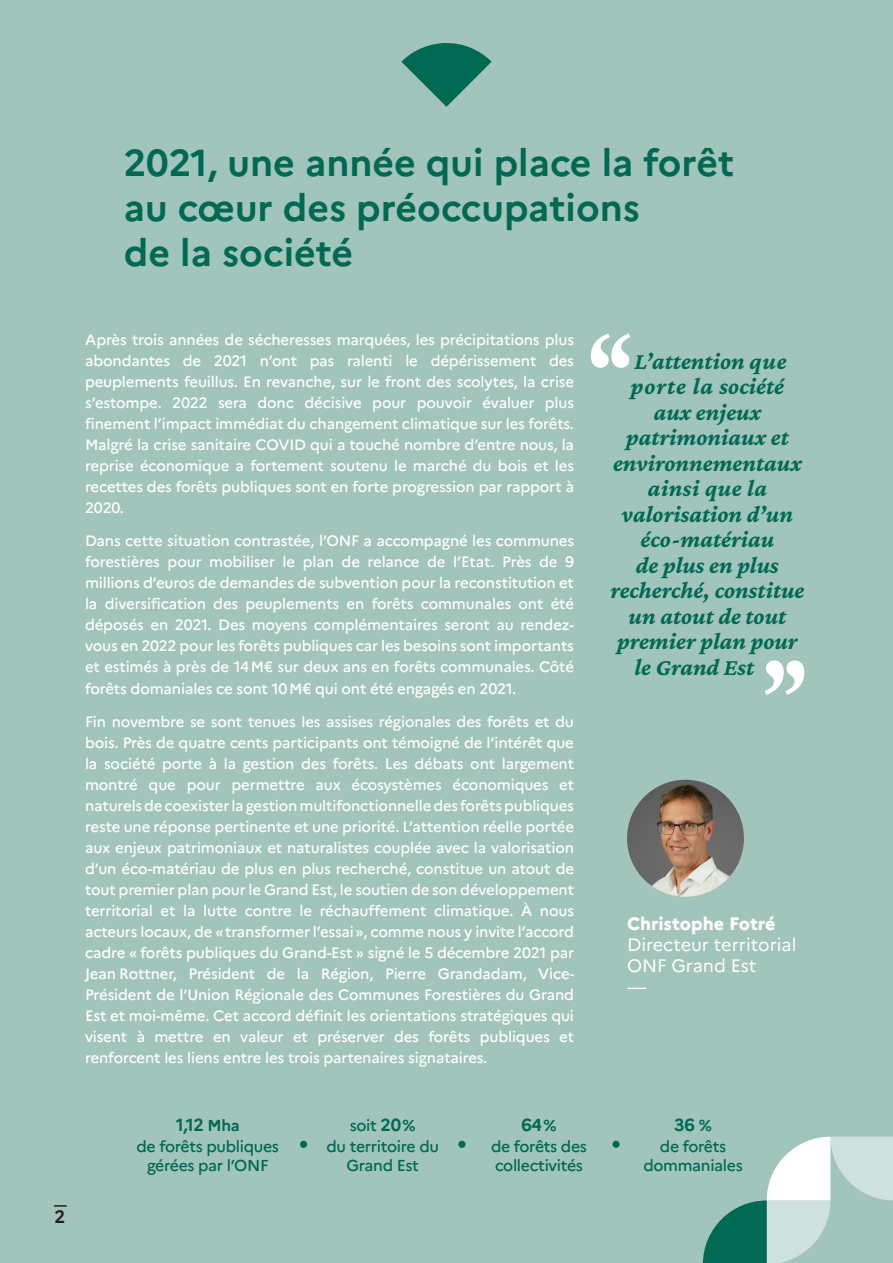
<style>
.page{position:relative;width:893px;height:1263px;background:#a1c4bb}
.page>*{position:absolute;margin:0;border:0;box-sizing:border-box;transform-origin:0 0}
.Titre{font:700 37.5px "Marianne";color:#006954}
.t1{font:italic 700 24px "Crimson Pro";color:#006954}
.t2{font:italic 700 24px "Crimson Pro";letter-spacing:.02em;color:#006954}
.t3{font:18px/21px "Marianne";color:#fff}
.t4{font:700 18px "Marianne";color:#231f20}
.t5{font:700 17.4px "Marianne";color:#006954}
.t6{font:500 15.9px/19px "Marianne";letter-spacing:-.02em;color:#006954;text-align:center}
.Chapeau{font:500 15px/21px "Marianne";letter-spacing:-.01em;color:#fff;text-align:justify}
.s1{font-size:15.9px}
.s2{font-weight:700;font-size:17.4px}
.s3{font-weight:700}
.s4{font-weight:800}
</style>
<div class="page">
<img style="left:627px;top:780px;width:117px;height:117px;border-radius:58px">
<svg style="left:591px;top:333px;width:39px;height:35px"></svg>
<svg style="left:765px;top:660px;width:39px;height:35px"></svg>
<svg style="left:54px;top:1205px;width:13px;height:2px"></svg>
<svg style="left:401px;top:43px;width:91px;height:64px"></svg>
<svg style="left:703px;top:1137px;width:190px;height:126px"></svg>
<div style="left:612px;top:1141px;width:8px;height:7px;background:#006954;border-radius:50%"></div>
<div style="left:458px;top:1141px;width:8px;height:7px;background:#006954;border-radius:50%"></div>
<div style="left:300px;top:1141px;width:7px;height:7px;background:#006954;border-radius:50%"></div>
<p class="Titre" style="left:124px;top:139px;width:612px">2021, une année qui place la forêt</p>
<p class="Titre" style="left:124px;top:184px;width:518px">au cœur des préoccupations</p>
<p class="Titre" style="left:124px;top:229px;width:231px">de la société</p>
<p class="Chapeau" style="left:85px;top:329px;width:491px">Après trois années de sécheresses marquées, les précipitations plus abondantes de 2021 n’ont pas ralenti le dépérissement des peuplements feuillus. En revanche, sur le front des scolytes, la crise s’estompe. 2022 sera donc décisive pour pouvoir évaluer plus finement l’impact immédiat du changement climatique sur les forêts.<br>Malgré la crise sanitaire COVID qui a touché nombre d’entre nous, la reprise économique a fortement soutenu le marché du bois et les recettes des forêts publiques sont en forte progression par rapport à 2020.</p>
<p class="Chapeau" style="left:85px;top:531px;width:491px">Dans cette situation contrastée, l’ONF a accompagné les communes forestières pour mobiliser le plan de relance de l’Etat. Près de 9 millions d’euros de demandes de subvention pour la reconstitution et la diversification des peuplements en forêts communales ont été déposés en 2021. Des moyens complémentaires seront au rendez&shy;vous en 2022 pour les forêts publiques car les besoins sont importants et estimés à près de 14M€ sur deux ans en forêts communales. Côté forêts domaniales ce sont 10M€ qui ont été engagés en 2021.</p>
<p class="Chapeau" style="left:85px;top:711px;width:491px">Fin novembre se sont tenues les assises régionales des forêts et du bois. Près de quatre cents participants ont témoigné de l’intérêt que la société porte à la gestion des forêts. Les débats ont largement montré que pour permettre aux écosystèmes économiques et naturels de coexister la gestion multifonctionnelle des forêts publiques reste une réponse pertinente et une priorité. L’attention réelle portée aux enjeux patrimoniaux et naturalistes couplée avec la valorisation d’un éco-matériau de plus en plus recherché, constitue un atout de tout premier plan pour le Grand Est, le soutien de son développement territorial et la lutte contre le réchauffement climatique. À nous acteurs locaux, de «transformer l’essai», comme nous y invite l’accord cadre « forêts publiques du Grand-Est » signé le 5 décembre 2021 par Jean Rottner, Président de la Région, Pierre Grandadam, Vice-Président de l’Union Régionale des Communes Forestières du Grand Est et moi-même. Cet accord définit les orientations stratégiques qui visent à mettre en valeur et préserver des forêts publiques et renforcent les liens entre les trois partenaires signataires.</p>
<p class="t4" style="left:55px;top:1205px;width:12px">2</p>
<p class="t5" style="left:176px;top:1114px;width:66px">1,12 <span class="s1">Mha</span></p>
<p class="t6" style="left:137px;top:1136px;width:144px">de forêts publiques gérées par l’ONF</p>
<p class="t6" style="left:350px;top:1116px;width:67px">soit <span class="s2">20</span><span class="s3">%</span></p>
<p class="t6" style="left:326px;top:1136px;width:114px">du territoire du<br>Grand Est</p>
<p class="t5" style="left:521px;top:1114px;width:37px">64<span class="s1">%</span></p>
<p class="t6" style="left:491px;top:1136px;width:97px;text-align:left">de forêts des collectivités</p>
<p class="t1" style="left:634px;top:346px;width:154px">L’attention que</p>
<p class="t1" style="left:631px;top:371px;width:155px">porte la société</p>
<p class="t1" style="left:654px;top:397px;width:109px">aux enjeux</p>
<p class="t1" style="left:626px;top:422px;width:164px">patrimoniaux et</p>
<p class="t1" style="left:613px;top:448px;width:190px">environnementaux</p>
<p class="t2" style="left:648px;top:473px;width:121px">ainsi que la</p>
<p class="t1" style="left:622px;top:499px;width:173px">valorisation d’un</p>
<p class="t1" style="left:641px;top:524px;width:135px">éco-matériau</p>
<p class="t1" style="left:636px;top:550px;width:144px">de plus en plus</p>
<p class="t1" style="left:610px;top:575px;width:196px">recherché, constitue</p>
<p class="t1" style="left:629px;top:601px;width:159px">un atout de tout</p>
<p class="t1" style="left:617px;top:626px;width:182px">premier plan pour</p>
<p class="t1" style="left:634px;top:652px;width:121px">le Grand Est</p>
<p class="t3" style="left:627px;top:913px;width:171px"><span class="s4">Christophe Fotré<br></span>Directeur territorial<br>ONF Grand Est</p>
<p class="t3" style="left:627px;top:976px;width:21px">—</p>
<p class="t5" style="left:674px;top:1114px;width:39px">36 <span class="s1">%</span></p>
<p class="t6" style="left:643px;top:1136px;width:101px">de forêts dommaniales</p>
</div>
